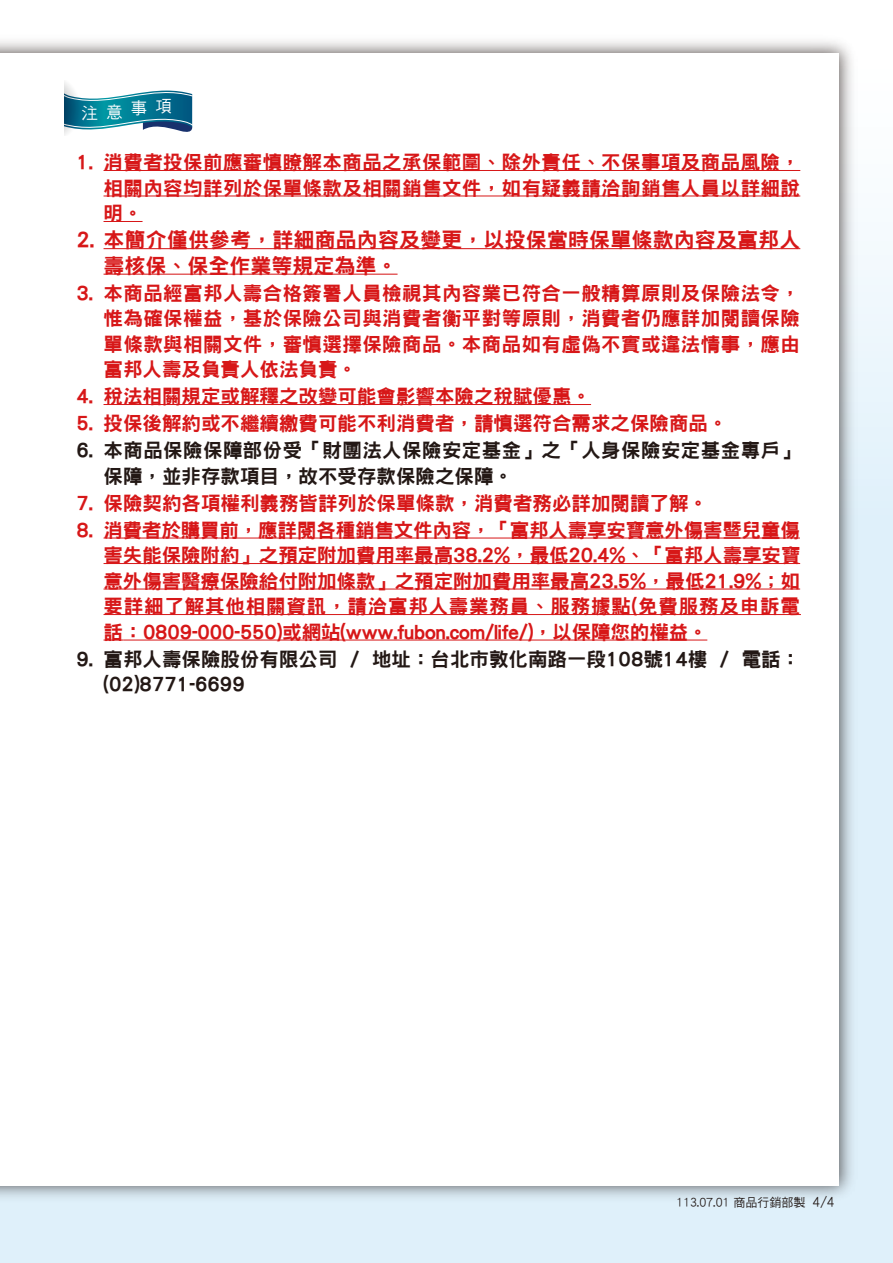
<style>
.page{position:relative;width:893px;height:1263px;background:#fff}
.page>*{position:absolute;margin:0;border:0;box-sizing:border-box;transform-origin:0 0}
.t1{font:21px/25.5px "DFN Hei W9 WINP BF";letter-spacing:.005em;color:#d71718}
.t2{font:19.5px/25.5px "DFN Hei W9 WINP BF";color:#d71718;text-align:justify}
.t3{font:19.5px/25.5px "DFN Hei W9 WINP BF";letter-spacing:.02em;color:#231815}
.t4{font:19.5px/25.5px "DFN Hei W9 WINP BF";color:#231815}
.t5{font:16.5px "DF Hei W5 WINP BF";color:#fff}
.t6{font:12px "DF Hei W5 WINP BF";color:#221815}
.s1{font-size:13.5px}
</style>
<div class="page">
<div style="left:0;top:0;width:893px;height:1263px;background:linear-gradient(to bottom,#f7fcfe,#d6ecf9)"></div>
<img style="left:0;top:30px;width:862px;height:1178px">
<div style="left:0;top:53px;width:839px;height:1132px;background:#fff"></div>
<svg style="left:83px;top:90px;width:110px;height:42px"></svg>
<svg style="left:64px;top:82px;width:19px;height:53px"></svg>
<hr style="left:104px;top:170px;width:696px;height:1px;background:#d71718">
<hr style="left:104px;top:195px;width:696px;height:1px;background:#d71718">
<hr style="left:104px;top:221px;width:39px;height:1px;background:#d71718">
<hr style="left:104px;top:248px;width:696px;height:1px;background:#d71718">
<hr style="left:104px;top:274px;width:294px;height:1px;background:#d71718">
<hr style="left:104px;top:404px;width:487px;height:1px;background:#d71718">
<hr style="left:104px;top:537px;width:696px;height:1px;background:#d71718">
<hr style="left:104px;top:563px;width:696px;height:1px;background:#d71718">
<hr style="left:104px;top:588px;width:696px;height:1px;background:#d71718">
<hr style="left:104px;top:614px;width:697px;height:1px;background:#d71718">
<svg style="left:104px;top:639px;width:20px;height:1px"></svg>
<hr style="left:124px;top:639px;width:583px;height:1px;background:#d71718">
<p class="t5" style="left:81px;top:102px;width:92px">注意事項</p>
<p class="t2" style="left:104px;top:150px;width:698px;text-indent:-27px">1. 消費者投保前應審慎瞭解本商品之承保範圍、除外責任、不保事項及商品風險，相關內容均詳列於保單條款及相關銷售文件，如有疑義請洽詢銷售人員以詳細說明。</p>
<p class="t1" style="left:104px;top:227px;width:698px;text-indent:-27px">2. 本簡介僅供參考，詳細商品內容及變更，以投保當時保單條款內容及富邦人壽核保、保全作業等規定為準。</p>
<p class="t2" style="left:104px;top:280px;width:698px;text-indent:-27px">3. 本商品經富邦人壽合格簽署人員檢視其內容業已符合一般精算原則及保險法令，惟為確保權益，基於保險公司與消費者衡平對等原則，消費者仍應詳加閱讀保險單條款與相關文件，審慎選擇保險商品。本商品如有虛偽不實或違法情事，應由富邦人壽及負責人依法負責。</p>
<p class="t2" style="left:77px;top:384px;width:516px">4. 稅法相關規定或解釋之改變可能會影響本險之稅賦優惠。</p>
<p class="t2" style="left:77px;top:411px;width:653px">5. 投保後解約或不繼續繳費可能不利消費者，請慎選符合需求之保險商品。</p>
<p class="t3" style="left:104px;top:438px;width:698px;text-indent:-27px">6. 本商品保險保障部份受「財團法人保險安定基金」之「人身保險安定基金專戶」保障，並非存款項目，故不受存款保險之保障。</p>
<p class="t2" style="left:77px;top:490px;width:633px">7. 保險契約各項權利義務皆詳列於保單條款，消費者務必詳加閱讀了解。</p>
<p class="t2" style="left:104px;top:517px;width:698px;text-indent:-27px">8. 消費者於購買前，應詳閱各種銷售文件內容，「富邦人壽享安寶意外傷害暨兒童傷害失能保險附約」之預定附加費用率最高38.2%，最低20.4%、「富邦人壽享安寶意外傷害醫療保險給付附加條款」之預定附加費用率最高23.5%，最低21.9%；如要詳細了解其他相關資訊，請洽富邦人壽業務員、服務據點(免費服務及申訴電話：0809-000-550)或網站(www.fubon.com/life/)，以保障您的權益。</p>
<p class="t4" style="left:104px;top:646px;width:698px;text-indent:-27px">9. 富邦人壽保險股份有限公司 / 地址：台北市敦化南路一段108號14樓 / 電話：(02)8771-6699</p>
<p class="t6" style="left:676px;top:1196px;width:160px">113.07.01 商品行銷部製 <span class="s1">4/4</span></p>
</div>
